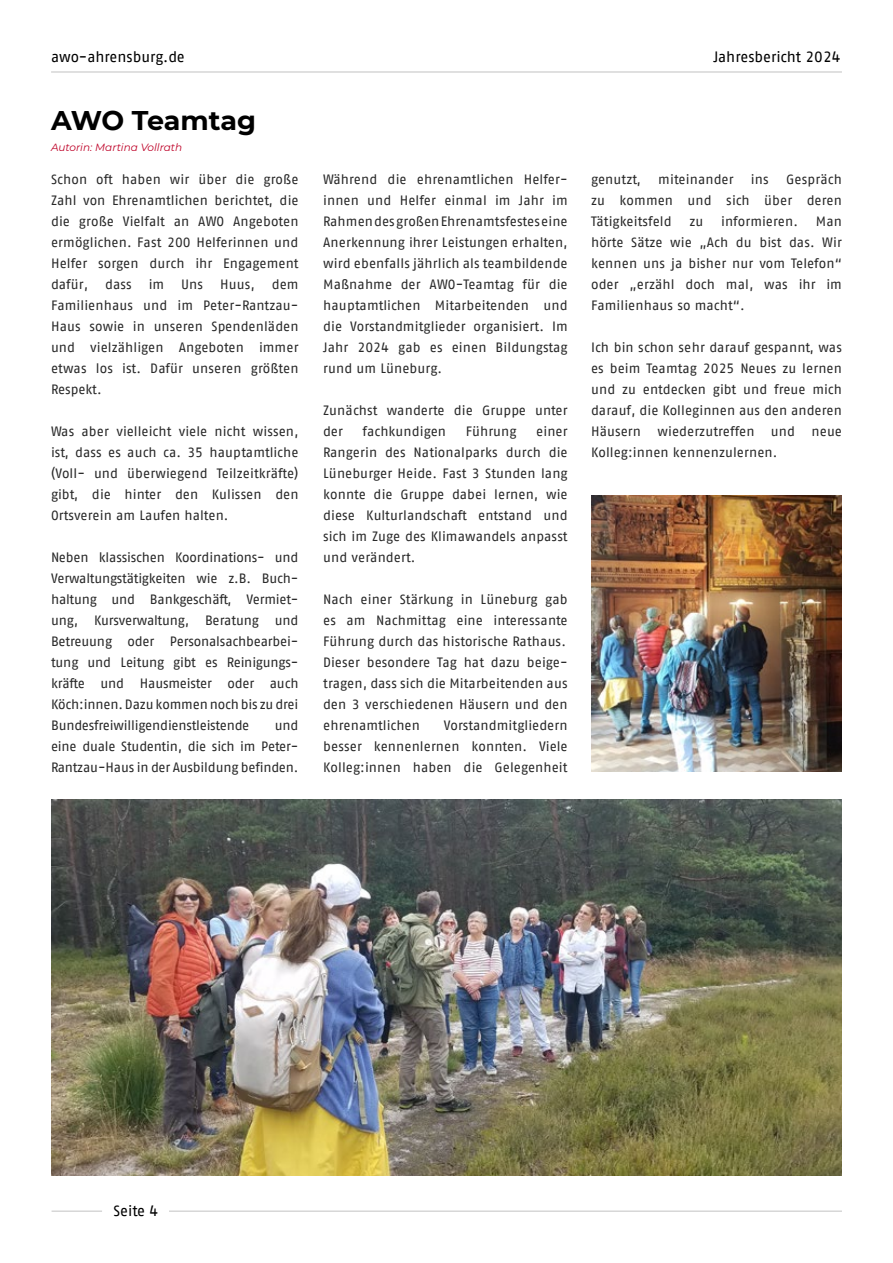
<style>
.page{position:relative;width:893px;height:1263px;background:#fff}
.page>*{position:absolute;margin:0;border:0;box-sizing:border-box;transform-origin:0 0}
.t1{font:700 27px "Montserrat";letter-spacing:-.01em;color:#000}
.t2{font:15px "AWO Fago Office";color:#000}
.t3{font:13.5px/21px "AWO Fago Office";letter-spacing:.01em;color:#292929;text-align:justify}
.t4{font:italic 10.5px "Montserrat";color:#be0027}
</style>
<div class="page">
<hr style="left:169px;top:1210px;width:673px;height:2px;background:#d6d6d6">
<hr style="left:52px;top:1210px;width:50px;height:2px;background:#d6d6d6">
<hr style="left:51px;top:71px;width:791px;height:2px;background:#d6d6d6">
<img style="left:51px;top:799px;width:791px;height:376px">
<img style="left:591px;top:496px;width:251px;height:276px">
<p class="t2" style="left:51px;top:48px;width:135px">awo-ahrensburg.de</p>
<p class="t2" style="left:713px;top:48px;width:129px">Jahresbericht 2024</p>
<h1 class="t1" style="left:51px;top:101px;width:207px">AWO Teamtag</h1>
<p class="t4" style="left:51px;top:140px;width:133px">Autorin: Martina Vollrath</p>
<p class="t3" style="left:51px;top:168px;width:249px">Schon oft haben wir über die große Zahl von Ehrenamtlichen berichtet, die die große Vielfalt an AWO Angeboten ermöglichen. Fast 200 Helferinnen und Helfer sorgen durch ihr Engagement dafür,</p>
<p class="t3" style="left:105px;top:273px;width:28px">dass</p>
<p class="t3" style="left:149px;top:273px;width:17px">im</p>
<p class="t3" style="left:181px;top:273px;width:23px">Uns</p>
<p class="t3" style="left:220px;top:273px;width:36px">Huus,</p>
<p class="t3" style="left:51px;top:273px;width:249px;text-indent:221px">dem Familienhaus und im Peter-Rantzau-Haus sowie in unseren Spendenläden und vielzähligen Angeboten immer etwas los ist. Dafür unseren größten Respekt.</p>
<p class="t3" style="left:51px;top:420px;width:249px">Was aber vielleicht viele nicht wissen, ist, dass es auch ca. 35 hauptamtliche (Voll- und überwiegend Teilzeitkräfte) gibt, die hinter den Kulissen den Ortsverein am Laufen halten.</p>
<p class="t3" style="left:51px;top:546px;width:249px">Neben klassischen Koordinations- und Verwaltungstätigkeiten wie z.B. Buch&shy;haltung und Bankgeschäft, Vermiet&shy;ung, Kursverwaltung, Beratung und Betreuung oder Personalsachbearbei&shy;tung und Leitung gibt es Reinigungs&shy;kräfte und Hausmeister oder auch Köch:innen. Dazu kommen noch bis zu drei Bundesfreiwilligendienstleistende</p>
<p class="t3" style="left:51px;top:715px;width:249px;text-indent:224px">und eine duale Studentin, die sich im Peter-Rantzau-Haus in der Ausbildung befinden.</p>
<p class="t3" style="left:323px;top:168px;width:246px">Während die ehrenamtlichen Helfer&shy;innen und Helfer einmal im Jahr im Rahmen des großen Ehrenamtsfestes eine Anerkennung ihrer Leistungen erhalten, wird ebenfalls jährlich als teambildende Maßnahme der AWO-Teamtag für die hauptamtlichen Mitarbeitenden und die Vorstandmitglieder organisiert. Im Jahr 2024 gab es einen Bildungstag rund um Lüneburg.</p>
<p class="t3" style="left:323px;top:399px;width:246px">Zunächst wanderte die Gruppe unter der</p>
<p class="t3" style="left:323px;top:420px;width:246px;text-indent:213px">einer Rangerin des Nationalparks durch die Lüneburger Heide. Fast 3 Stunden lang konnte die Gruppe dabei lernen, wie diese Kulturlandschaft entstand und sich im Zuge des Klimawandels anpasst und verändert.</p>
<p class="t3" style="left:323px;top:588px;width:246px;text-align:left">Nach einer Stärkung in Lüneburg gab es am Nachmittag eine interessante Führung durch das historische Rathaus.<br>Dieser besondere Tag hat dazu beige&shy;tragen, dass sich die Mitarbeitenden aus den 3 verschiedenen Häusern und den ehrenamtlichen</p>
<p class="t3" style="left:363px;top:420px;width:85px">fachkundigen</p>
<p class="t3" style="left:466px;top:420px;width:52px">Führung</p>
<p class="t3" style="left:323px;top:715px;width:246px;text-indent:121px">Vorstandmitgliedern besser kennenlernen konnten. Viele Kolleg:innen haben die Gelegenheit</p>
<p class="t3" style="left:591px;top:169px;width:252px;text-indent:195px">Gespräch zu kommen und sich über deren Tätigkeitsfeld</p>
<p class="t3" style="left:591px;top:169px;width:51px">genutzt,</p>
<p class="t3" style="left:658px;top:169px;width:77px">miteinander</p>
<p class="t3" style="left:751px;top:169px;width:19px">ins</p>
<p class="t3" style="left:689px;top:211px;width:15px">zu</p>
<p class="t3" style="left:721px;top:211px;width:78px">informieren.</p>
<p class="t3" style="left:591px;top:211px;width:252px;text-indent:225px">Man hörte Sätze wie „Ach du bist das. Wir kennen uns ja bisher nur vom Telefon“ oder „erzähl doch mal, was ihr im Familienhaus so macht“.</p>
<p class="t3" style="left:591px;top:337px;width:252px">Ich bin schon sehr darauf gespannt, was es beim Teamtag 2025 Neues zu lernen und zu entdecken gibt und freue mich darauf, die Kolleginnen aus den anderen Häusern wiederzutreffen und neue Kolleg:innen kennenzulernen.</p>
<p class="t2" style="left:113px;top:1202px;width:46px">Seite 4</p>
</div>
